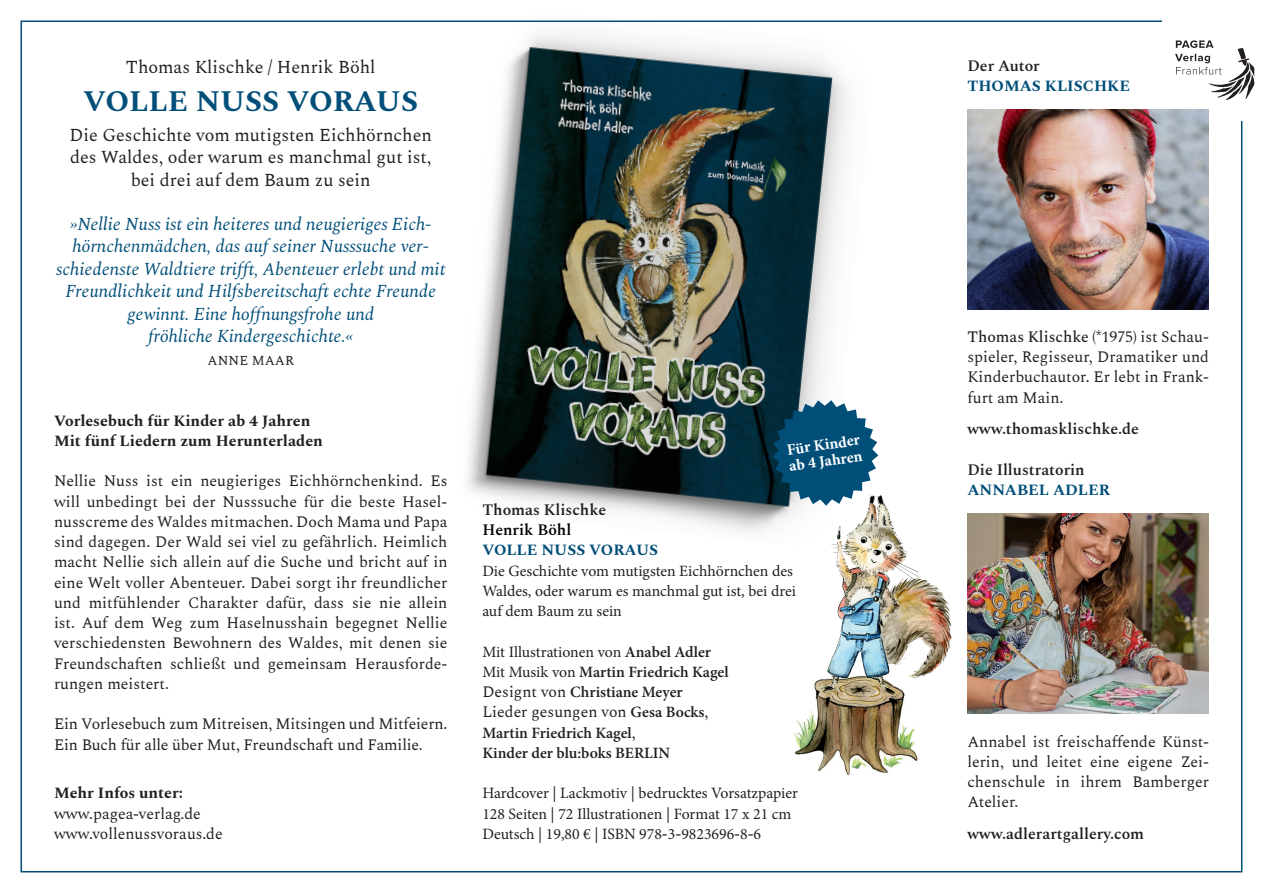
<style>
.page{position:relative;width:1263px;height:893px;background:#fff}
.page>*{position:absolute;margin:0;border:0;box-sizing:border-box;transform-origin:0 0}
.t1{font:700 30px "Spectral";letter-spacing:-.005em;color:#014f79}
.t2{font:italic 18px/22.5px "Spectral";color:#014f79;text-align:center}
.t3{font:18px/22.5px "Spectral";color:#231f20;text-align:center}
.t4{font:15.75px/20.2px "Spectral";color:#231f20;text-align:justify}
.t5{font:15.75px/20.2px "Minion Pro";color:#231f20}
.t6{font:600 15.75px/20.2px "Minion Pro";color:#231f20}
.t7{font:600 15.75px "Spectral";color:#231f20}
.t8{font:700 15.75px "Spectral";color:#231f20}
.t9{font:700 15.75px "Spectral";color:#014f79}
.t10{font:700 15.75px/16.4px "Minion Pro";color:#fff}
.t11{font:600 15.75px "Spectral";color:#000}
.t12{font:13.5px "Spectral";letter-spacing:.005em;color:#231f20}
.s1{font-weight:600}
.s2{font-weight:400}
.s3{font-family:"Spectral";font-weight:400}
.s4{font-family:"Spectral"}
.s5{font-weight:500}
</style>
<div class="page">
<svg style="left:1175px;top:40px;width:80px;height:60px"></svg>
<img style="left:967px;top:109px;width:242px;height:200px">
<img style="left:967px;top:513px;width:242px;height:200px">
<img style="left:404px;top:20px;width:474px;height:513px">
<svg style="left:773px;top:400px;width:105px;height:106px;background:#286585"></svg>
<img style="left:793px;top:679px;width:125px;height:96px">
<img style="left:821px;top:494px;width:130px;height:199px">
<p class="t3" style="left:126px;top:55px;width:251px">Thomas Klischke / Henrik Böhl</p>
<p class="t1" style="left:83px;top:79px;width:336px">VOLLE NUSS VORAUS</p>
<p class="t3" style="left:70px;top:122px;width:364px">Die Geschichte vom mutigsten Eichhörnchen des Waldes, oder warum es manchmal gut ist, bei drei auf dem Baum zu sein</p>
<p class="t2" style="left:56px;top:211px;width:391px">»Nellie Nuss ist ein heiteres und neugieriges Eich&shy;hörnchenmädchen, das auf seiner Nusssuche ver&shy;schiedenste Waldtiere trifft, Abenteuer erlebt und mit Freundlichkeit und Hilfsbereitschaft echte Freunde gewinnt. Eine hoffnungsfrohe und<br>fröhliche Kindergeschichte.«</p>
<p class="t12" style="left:208px;top:350px;width:88px">ANNE MAAR</p>
<p class="t8" style="left:54px;top:409px;width:258px">Vorlesebuch für Kinder ab 4 Jahren</p>
<p class="t8" style="left:54px;top:429px;width:270px">Mit fünf Liedern zum Herunterladen</p>
<p class="t4" style="left:54px;top:470px;width:395px">Nellie Nuss ist ein neugieriges Eichhörnchenkind. Es will unbedingt bei der Nusssuche für die beste Hasel&shy;nusscreme des Waldes mitmachen. Doch Mama und Papa sind dagegen. Der Wald sei viel zu gefährlich. Heimlich macht Nellie sich allein auf die Suche und bricht auf in eine Welt voller Abenteuer. Dabei sorgt ihr freundlicher und mitfühlender Charakter dafür, dass sie nie allein ist. Auf dem Weg zum Haselnusshain begegnet Nellie verschiedensten Bewohnern des Waldes, mit denen sie Freundschaften schließt und gemeinsam Herausforde&shy;rungen meistert.</p>
<p class="t4" style="left:54px;top:713px;width:395px">Ein Vorlesebuch zum Mitreisen, Mitsingen und Mitfeiern.<br>Ein Buch für alle über Mut, Freundschaft und Familie.</p>
<p class="t8" style="left:54px;top:782px;width:130px">Mehr Infos unter:</p>
<p class="t4" style="left:54px;top:802px;width:148px">www.pagea-verlag.de</p>
<p class="t4" style="left:54px;top:822px;width:170px">www.vollenussvoraus.de</p>
<p class="t10" style="left:786px;top:441px;width:75px;rotate:-8deg">Für Kinder ab 4 Jahren</p>
<p class="t7" style="left:482px;top:498px;width:125px">Thomas Klischke</p>
<p class="t11" style="left:482px;top:519px;width:91px">Henrik Böhl</p>
<p class="t9" style="left:482px;top:539px;width:177px">VOLLE NUSS VORAUS</p>
<p class="t5" style="left:482px;top:561px;width:315px">Die Geschichte vom mutigsten Eichhörnchen des<br>Waldes, oder warum es manchmal gut ist, bei drei auf dem Baum zu sein</p>
<p class="t5" style="left:482px;top:642px;width:230px">Mit Illustrationen von <span class="s1">Anabel Adler</span></p>
<p class="t6" style="left:482px;top:662px;width:248px"><span class="s2">Mit Musik von</span> Martin Friedrich Kagel</p>
<p class="t6" style="left:482px;top:682px;width:202px"><span class="s3">Designt von</span> Christiane Meyer</p>
<p class="t6" style="left:482px;top:702px;width:228px"><span class="s3">Lieder gesungen von</span> Gesa Bocks<span class="s3">,<br></span>Martin Friedrich Kagel<span class="s3">,<br></span>Kinder der blu:boks BERLIN</p>
<p class="t5" style="left:482px;top:783px;width:317px">Hardcover | Lackmotiv | bedrucktes Vorsatzpapier<br>128 Seiten | 72 Illustrationen | Format 17 x 21 cm<br>Deutsch | 19,80 € | ISBN 978<span class="s4">-</span>3<span class="s4">-</span>9823696<span class="s4">-</span>8<span class="s4">-</span>6</p>
<p class="t7" style="left:967px;top:54px;width:74px">Der Autor</p>
<p class="t9" style="left:967px;top:74px;width:164px">THOMAS KLISCHKE</p>
<p class="t4" style="left:967px;top:325px;width:243px"><span class="s5">Thomas Klischke</span> (*1975) ist Schau&shy;spieler, Regisseur, Dramatiker und Kinderbuchautor. Er lebt in Frank&shy;furt am Main.</p>
<p class="t7" style="left:967px;top:418px;width:173px">www.thomasklischke.de</p>
<p class="t7" style="left:967px;top:458px;width:119px">Die Illustratorin</p>
<p class="t9" style="left:967px;top:479px;width:144px">ANNABEL ADLER</p>
<p class="t4" style="left:967px;top:730px;width:243px">Annabel ist freischaffende Künst&shy;lerin, und leitet eine eigene Zei&shy;chenschule in ihrem Bamberger Atelier.</p>
<p class="t7" style="left:967px;top:822px;width:178px">www.adlerartgallery.com</p>
</div>
